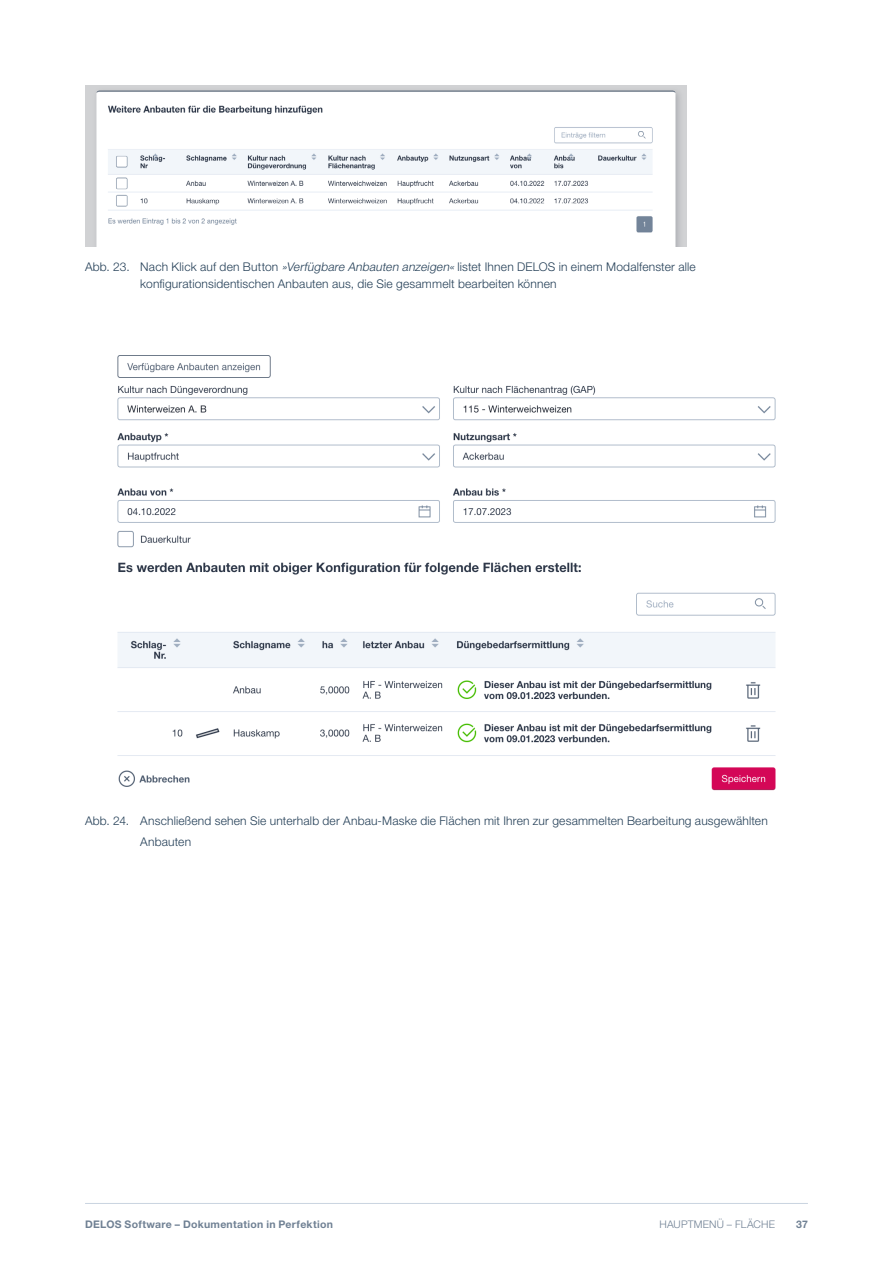
<style>
.page{position:relative;width:893px;height:1263px;background:#fff}
.page>*{position:absolute;margin:0;border:0;box-sizing:border-box;transform-origin:0 0}
.t1{font:300 12px/16.8px "Helvetica Neue LT Pro";letter-spacing:.015em;color:#243f57}
.t2{font:700 10.5px "Helvetica Neue LT Pro";letter-spacing:.025em;color:#708194}
.t3{font:300 10.5px "Helvetica Neue LT Pro";letter-spacing:.015em;color:#708194}
.s1{font-style:italic}
</style>
<div class="page">
<hr style="left:85px;top:1203px;width:723px;height:1px;background:#cad4e1">
<img style="left:85px;top:85px;width:601px;height:161px">
<img style="left:117px;top:355px;width:659px;height:436px">
<p class="t1" style="left:140px;top:259px;width:557px;text-indent:-55px">Abb. 23. Nach Klick auf den Button <span class="s1">»Verfügbare Anbauten anzeigen«</span> listet Ihnen DELOS in einem Modalfenster alle konfigurationsidentischen Anbauten aus, die Sie gesammelt bearbeiten können</p>
<p class="t1" style="left:140px;top:810px;width:629px;line-height:21px;text-indent:-55px">Abb. 24. Anschließend sehen Sie unterhalb der Anbau-Maske die Flächen mit Ihren zur gesammelten Bearbeitung ausgewählten<br>Anbauten</p>
<p class="t2" style="left:85px;top:1217px;width:249px">DELOS Software – Dokumentation in Perfektion</p>
<p class="t3" style="left:659px;top:1218px;width:16px">Hauptmenü</p>
<p class="t3" style="left:727px;top:1218px;width:35px">– Fläche</p>
<p class="t2" style="left:796px;top:1217px;width:13px">37</p>
</div>
